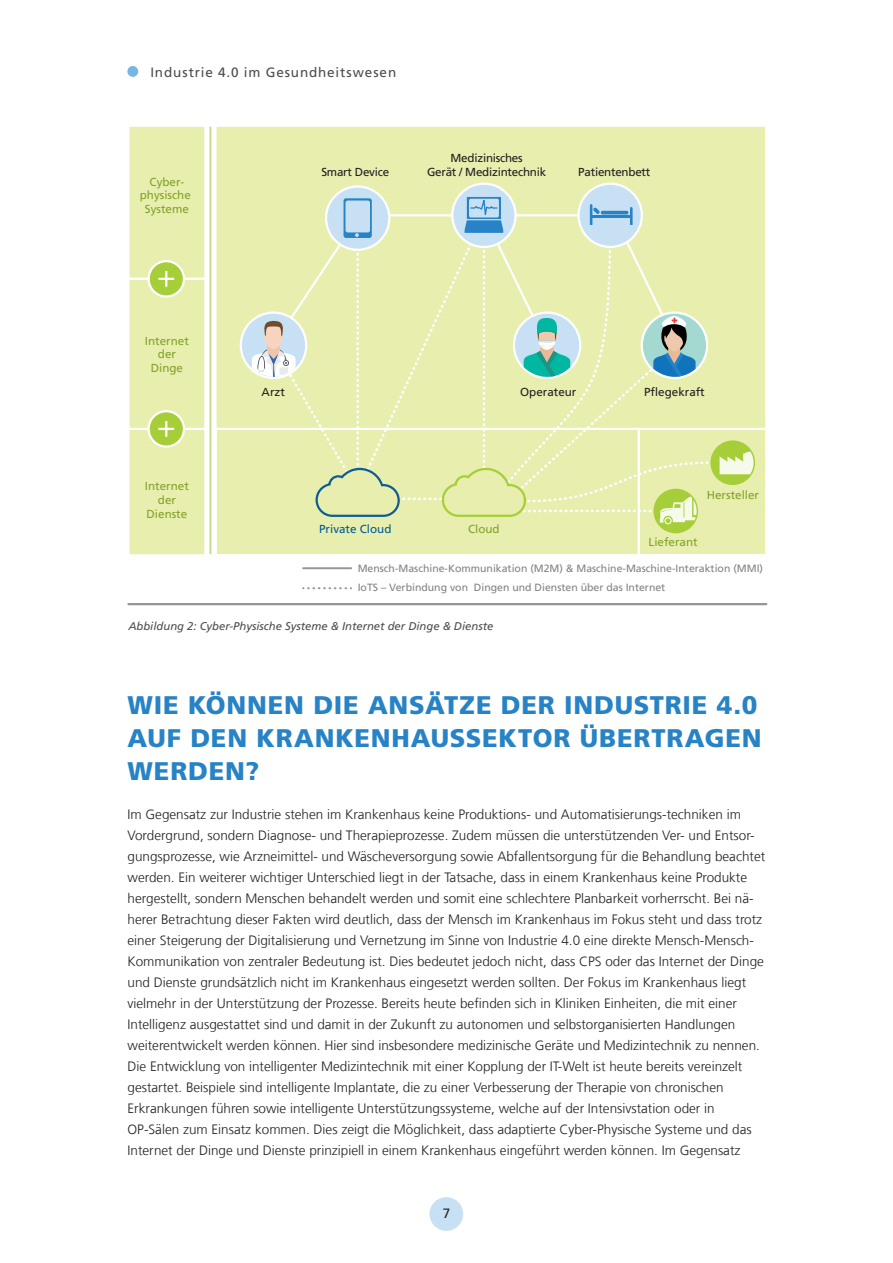
<style>
.page{position:relative;width:893px;height:1263px;background:#fff}
.page>*{position:absolute;margin:0;border:0;box-sizing:border-box;transform-origin:0 0}
.t1{font:900 25.5px/33px "Frutiger LT Com";letter-spacing:.03em;color:#2783c5}
.t2{font:300 13.5px/21px "Frutiger LT Com";color:#231f20}
.t3{font:13.5px "Frutiger LT Com";letter-spacing:.065em;color:#4b4c4d}
.t4{font:13.5px "Frutiger LT Com";color:#231f20}
.t5{font:11.7px/14px "Frutiger LT Com";color:#81a32a;text-align:center}
.t6{font:11.7px/14px "Frutiger LT Com";letter-spacing:-.02em;color:#231f20;text-align:center}
.t7{font:11.7px "Frutiger LT Com";color:#231f20}
.t8{font:11.7px "Frutiger LT Com";color:#005b96}
.t9{font:italic 11.25px "Frutiger LT Com";color:#4b4c4d}
.t10{font:10.5px/19px "Frutiger LT Com";color:#808285}
</style>
<div class="page">
<div style="left:429px;top:1197px;width:34px;height:34px;background:#c7e0f3;border-radius:50%"></div>
<div style="left:127px;top:66px;width:11px;height:11px;background:#77b6e4;border-radius:50%"></div>
<div style="left:128px;top:126px;width:77px;height:153px;background:#e7eeae"></div>
<div style="left:127px;top:125px;width:80px;height:155px;border:2px solid #fff"></div>
<div style="left:128px;top:429px;width:77px;height:126px;background:#e7eeae"></div>
<div style="left:127px;top:428px;width:80px;height:128px;border:2px solid #fff"></div>
<div style="left:128px;top:279px;width:77px;height:150px;background:#e7eeae"></div>
<div style="left:127px;top:278px;width:80px;height:152px;border:2px solid #fff"></div>
<div style="left:149px;top:261px;width:35px;height:35px;background:#a6ce39;border-radius:50%"></div>
<div style="left:147px;top:260px;width:38px;height:38px;border:2px solid #fff;border-radius:50%"></div>
<svg style="left:149px;top:411px;width:35px;height:36px"></svg>
<div style="left:147px;top:410px;width:38px;height:38px;border:2px solid #fff;border-radius:50%"></div>
<svg style="left:158px;top:271px;width:16px;height:16px"></svg>
<svg style="left:158px;top:421px;width:16px;height:16px"></svg>
<div style="left:639px;top:429px;width:127px;height:126px;background:#e7eeae"></div>
<div style="left:638px;top:428px;width:129px;height:128px;border:2px solid #fff"></div>
<div style="left:216px;top:429px;width:423px;height:126px;background:#e7eeae"></div>
<div style="left:215px;top:428px;width:425px;height:128px;border:2px solid #fff"></div>
<div style="left:215px;top:126px;width:551px;height:303px;background:#e7eeae"></div>
<div style="left:214px;top:125px;width:553px;height:305px;border:2px solid #fff"></div>
<hr style="left:209px;top:127px;width:2px;height:427px;background:#c5dd88">
<div style="left:653px;top:489px;width:45px;height:44px;background:#a6ce39;border-radius:50%"></div>
<div style="left:710px;top:440px;width:45px;height:45px;background:#a6ce39;border-radius:50%"></div>
<svg style="left:720px;top:451px;width:34px;height:23px"></svg>
<svg style="left:303px;top:587px;width:49px;height:2px"></svg>
<hr style="left:303px;top:567px;width:48px;height:2px;background:#939598">
<svg style="left:240px;top:183px;width:473px;height:341px"></svg>
<hr style="left:128px;top:603px;width:638px;height:2px;background:#939598">
<p class="t3" style="left:150px;top:64px;width:247px">Industrie 4.0 im Gesundheitswesen</p>
<p class="t5" style="left:140px;top:174px;width:53px">Cyber&shy;physische<br>Systeme</p>
<p class="t5" style="left:145px;top:333px;width:45px">Internet der<br>Dinge</p>
<p class="t5" style="left:145px;top:479px;width:45px">Internet der<br>Dienste</p>
<p class="t6" style="left:427px;top:151px;width:121px">Medizinisches<br>Gerät / Medizintechnik</p>
<p class="t6" style="left:321px;top:165px;width:69px">Smart Device</p>
<p class="t6" style="left:578px;top:165px;width:74px">Patientenbett</p>
<p class="t6" style="left:262px;top:385px;width:25px">Arzt</p>
<p class="t8" style="left:319px;top:522px;width:74px">Private Cloud</p>
<p class="t7" style="left:520px;top:385px;width:58px">Operateur</p>
<p class="t7" style="left:644px;top:385px;width:62px">Pflegekraft</p>
<p class="t5" style="left:468px;top:522px;width:33px">Cloud</p>
<p class="t5" style="left:707px;top:488px;width:54px">Hersteller</p>
<p class="t5" style="left:649px;top:535px;width:51px">Lieferant</p>
<p class="t10" style="left:358px;top:559px;width:407px">Mensch-Maschine-Kommunikation (M2M) &amp; Maschine-Maschine-Interaktion (MMI)<br>IoTS – Verbindung von Dingen und Diensten über das Internet</p>
<p class="t9" style="left:128px;top:620px;width:366px">Abbildung 2: Cyber-Physische Systeme &amp; Internet der Dinge &amp; Dienste</p>
<h1 class="t1" style="left:128px;top:689px;width:635px">WIE KÖNNEN DIE ANSÄTZE DER INDUSTRIE 4.0<br>AUF DEN KRANKENHAUSSEKTOR ÜBERTRAGEN<br>WERDEN?</h1>
<p class="t2" style="left:128px;top:804px;width:639px">Im Gegensatz zur Industrie stehen im Krankenhaus keine Produktions- und Automatisierungs-techniken im Vordergrund, sondern Diagnose- und Therapieprozesse. Zudem müssen die unterstützenden Ver- und Entsor&shy;gungsprozesse, wie Arzneimittel- und Wäscheversorgung sowie Abfallentsorgung für die Behandlung beachtet werden. Ein weiterer wichtiger Unterschied liegt in der Tatsache, dass in einem Krankenhaus keine Produkte hergestellt, sondern Menschen behandelt werden und somit eine schlechtere Planbarkeit vorherrscht. Bei nä&shy;herer Betrachtung dieser Fakten wird deutlich, dass der Mensch im Krankenhaus im Fokus steht und dass trotz einer Steigerung der Digitalisierung und Vernetzung im Sinne von Industrie 4.0 eine direkte Mensch-Mensch-Kommunikation von zentraler Bedeutung ist. Dies bedeutet jedoch nicht, dass CPS oder das Internet der Dinge und Dienste grundsätzlich nicht im Krankenhaus eingesetzt werden sollten. Der Fokus im Krankenhaus liegt vielmehr in der Unterstützung der Prozesse. Bereits heute befinden sich in Kliniken Einheiten, die mit einer Intelligenz ausgestattet sind und damit in der Zukunft zu autonomen und selbstorganisierten Handlungen weiterentwickelt werden können. Hier sind insbesondere medizinische Geräte und Medizintechnik zu nennen.<br>Die Entwicklung von intelligenter Medizintechnik mit einer Kopplung der IT-Welt ist heute bereits vereinzelt gestartet. Beispiele sind intelligente Implantate, die zu einer Verbesserung der Therapie von chronischen Erkrankungen führen sowie intelligente Unterstützungssysteme, welche auf der Intensivstation oder in OP-Sälen zum Einsatz kommen. Dies zeigt die Möglichkeit, dass adaptierte Cyber-Physische Systeme und das Internet der Dinge und Dienste prinzipiell in einem Krankenhaus eingeführt werden können. Im Gegensatz</p>
<p class="t4" style="left:443px;top:1205px;width:9px">7</p>
</div>
